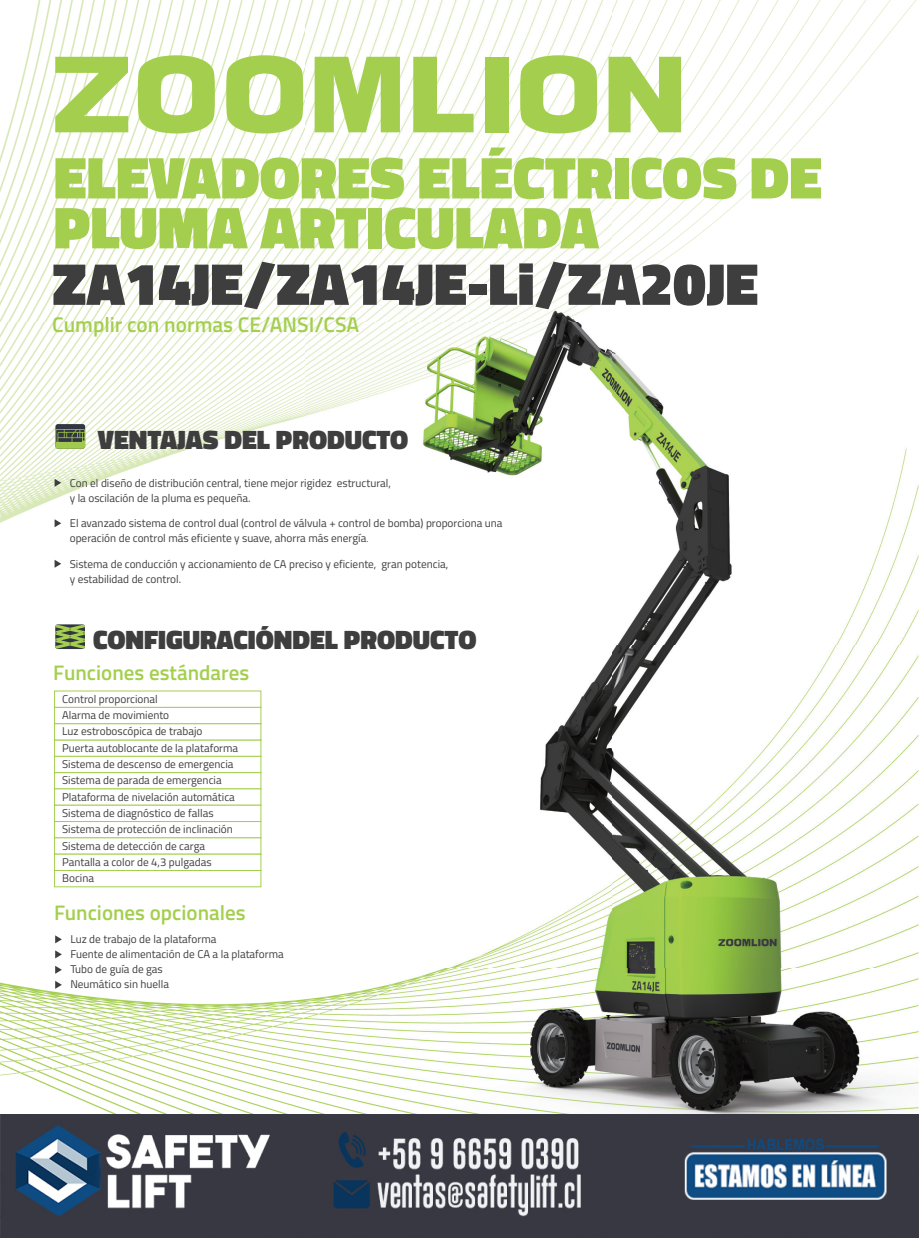
<style>
.page{position:relative;width:919px;height:1238px;background:#fff}
.page>*{position:absolute;margin:0;border:0;box-sizing:border-box;transform-origin:0 0}
.t1{font:900 60px/49.8px "Titillium Web";color:#a4cf4e}
.t2{font:900 60px "Titillium Web";color:#3e3e3f}
.t3{font:900 27px "Titillium Web";color:#3e3e3f}
.t4{font:600 21.3px "Titillium Web";color:#a4cf4e}
.t5{font:600 21px "Titillium Web";color:#a4cf4e}
.t6{font:11.25px/16.4px "Titillium Web";color:#3e3e3f}
.s1{font-family:"Adobe Song Std";font-weight:300}
</style>
<div class="page">
<img style="left:0;top:0;width:918px;height:1114px">
<svg style="left:520px;top:55px;width:77px;height:78px"></svg>
<svg style="left:226px;top:55px;width:77px;height:78px"></svg>
<svg style="left:138px;top:55px;width:77px;height:78px"></svg>
<svg style="left:608px;top:57px;width:73px;height:75px"></svg>
<div style="left:485px;top:57px;width:23px;height:75px;background:#a4cf4e"></div>
<svg style="left:413px;top:57px;width:60px;height:75px"></svg>
<svg style="left:314px;top:57px;width:86px;height:75px;background:#b4d76e"></svg>
<svg style="left:55px;top:57px;width:73px;height:75px"></svg>
<svg style="left:55px;top:424px;width:30px;height:25px"></svg>
<svg style="left:55px;top:479px;width:6px;height:8px"></svg>
<svg style="left:55px;top:519px;width:6px;height:8px"></svg>
<svg style="left:55px;top:559px;width:6px;height:8px"></svg>
<div style="left:54px;top:772px;width:207px;height:17px;background:#fff"></div>
<div style="left:54px;top:755px;width:207px;height:18px;background:#fff;border:1px solid #a4cf4e"></div>
<div style="left:54px;top:739px;width:207px;height:17px;background:#fff;border:1px solid #a4cf4e"></div>
<div style="left:54px;top:723px;width:207px;height:17px;background:#fff"></div>
<div style="left:54px;top:707px;width:207px;height:17px;background:#fff;border:1px solid #a4cf4e"></div>
<div style="left:54px;top:690px;width:207px;height:17px;background:#fff"></div>
<div style="left:54px;top:788px;width:207px;height:17px;background:#fff;border:1px solid #a4cf4e"></div>
<div style="left:54px;top:804px;width:207px;height:17px;background:#fff;border:1px solid #a4cf4e"></div>
<div style="left:54px;top:821px;width:207px;height:17px;background:#fff;border:1px solid #a4cf4e"></div>
<div style="left:54px;top:837px;width:207px;height:17px;background:#fff;border:1px solid #a4cf4e"></div>
<div style="left:54px;top:853px;width:207px;height:17px;background:#fff;border:1px solid #a4cf4e"></div>
<div style="left:54px;top:870px;width:207px;height:17px;background:#fff;border:1px solid #a4cf4e"></div>
<svg style="left:55px;top:624px;width:30px;height:25px"></svg>
<svg style="left:55px;top:935px;width:7px;height:8px"></svg>
<svg style="left:55px;top:950px;width:7px;height:8px"></svg>
<svg style="left:55px;top:965px;width:7px;height:8px"></svg>
<svg style="left:55px;top:980px;width:7px;height:8px"></svg>
<img style="left:0;top:1114px;width:918px;height:123px">
<h1 class="t1" style="left:54px;top:153px;width:769px">ELEVADORES ELÉCTRICOS DE<br>PLUMA ARTICULADA</h1>
<h1 class="t2" style="left:52px;top:240px;width:707px">ZA14JE/ZA14JE-Li/ZA20JE</h1>
<h3 class="t4" style="left:52px;top:309px;width:308px">Cumplir con normas CE/ANSI/CSA</h3>
<h2 class="t3" style="left:98px;top:419px;width:312px">VENTAJAS DEL PRODUCTO</h2>
<p class="t6" style="left:70px;top:474px;width:323px;line-height:15px">Con el diseño de distribución central, tiene mejor rigidez estructural, y la oscilación de la pluma es pequeña.</p>
<p class="t6" style="left:70px;top:515px;width:434px;line-height:15px">El avanzado sistema de control dual (control de válvula + control de bomba) proporciona una operación de control más eficiente y suave, ahorra más energía<span class="s1">.</span></p>
<p class="t6" style="left:70px;top:555px;width:380px;line-height:15px">Sistema de conducción y accionamiento de CA preciso y eficiente, gran potencia, y estabilidad de control.</p>
<h2 class="t3" style="left:93px;top:620px;width:384px">CONFIGURACIÓNDEL PRODUCTO</h2>
<h3 class="t5" style="left:53px;top:657px;width:197px">Funciones estándares</h3>
<p class="t6" style="left:62px;top:690px;width:177px">Control proporcional<br>Alarma de movimiento<br>Luz estroboscópica de trabajo<br>Puerta autoblocante de la plataforma<br>Sistema de descenso de emergencia<br>Sistema de parada de emergencia<br>Plataforma de nivelación automática<br>Sistema de diagnóstico de fallas<br>Sistema de protección de inclinación<br>Sistema de detección de carga<br>Pantalla a color de 4,3 pulgadas<br>Bocina</p>
<h3 class="t5" style="left:54px;top:897px;width:193px">Funciones opcionales</h3>
<p class="t6" style="left:70px;top:931px;width:215px;line-height:15px">Luz de trabajo de la plataforma<br>Fuente de alimentación de CA a la plataforma<br>Tubo de guía de gas<br>Neumático sin huella</p>
</div>
